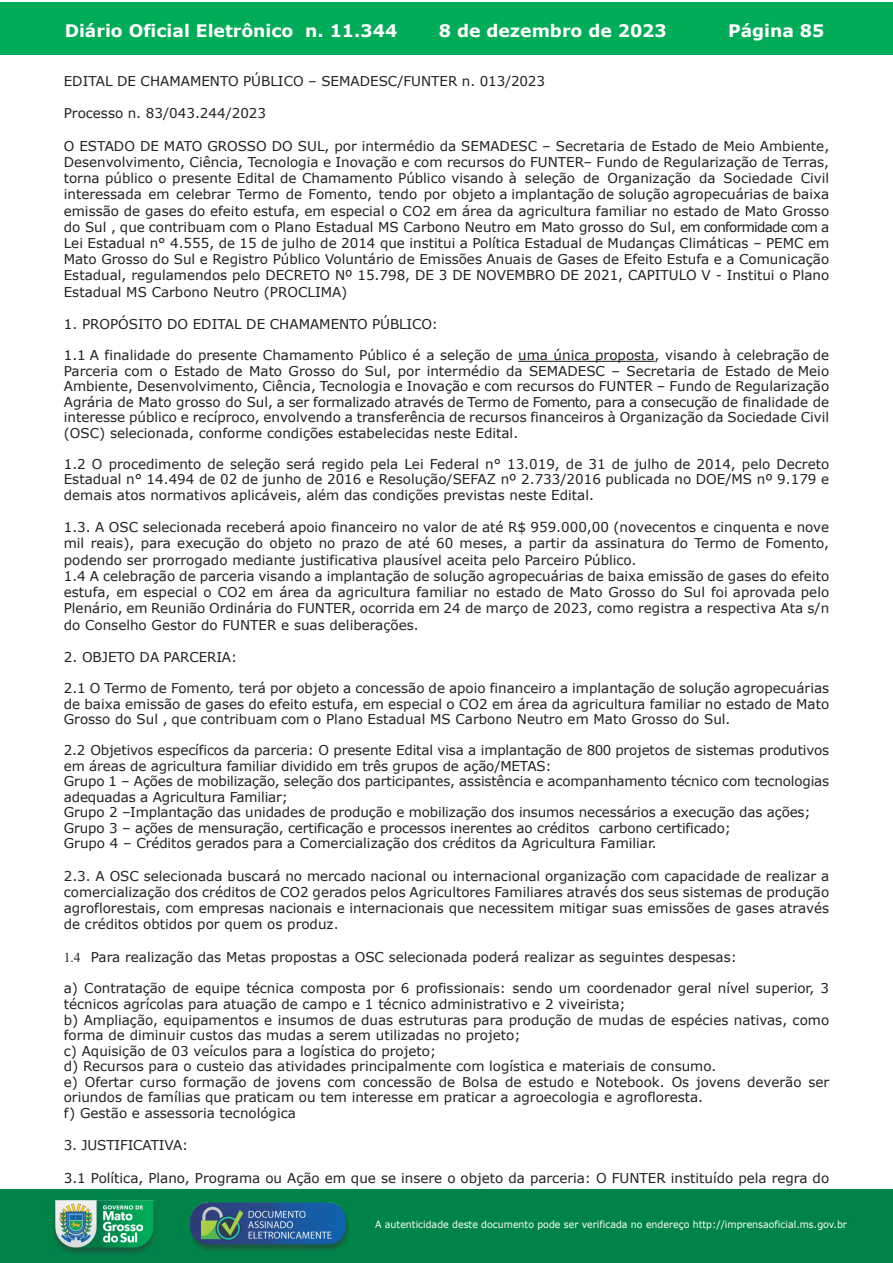
<style>
.page{position:relative;width:893px;height:1263px;background:#fff}
.page>*{position:absolute;margin:0;border:0;box-sizing:border-box;transform-origin:0 0}
.t1{font:700 17.25px "Verdana";color:#fff}
.t2{font:13.5px/16.2px "Verdana";color:#231f20;text-align:justify}
.t3{font:9.9px "Verdana";color:#fff;scale:.95 1}
.s1{font-style:italic}
.s2{font-family:"Times New Roman"}
</style>
<div class="page">
<div style="left:0;top:2px;width:893px;height:53px;background:#00ac57"></div>
<div style="left:1px;top:1189px;width:892px;height:74px;background:#008349"></div>
<img style="left:49px;top:1198px;width:111px;height:61px">
<img style="left:185px;top:1201px;width:168px;height:54px">
<hr style="left:518px;top:361px;width:137px;height:1px;background:#231f20">
<p class="t1" style="left:65px;top:18px;width:334px">Diário Oficial Eletrônico n. 11.344</p>
<p class="t1" style="left:439px;top:18px;width:229px">8 de dezembro de 2023</p>
<p class="t1" style="left:728px;top:18px;width:98px">Página 85</p>
<p class="t2" style="left:64px;top:73px;width:483px">EDITAL DE CHAMAMENTO PÚBLICO – SEMADESC/FUNTER n. 013/2023</p>
<p class="t2" style="left:64px;top:105px;width:204px">Processo n. 83/043.244/2023</p>
<p class="t2" style="left:64px;top:138px;width:767px">O ESTADO DE MATO GROSSO DO SUL, por intermédio da SEMADESC – Secretaria de Estado de Meio Ambiente, Desenvolvimento, Ciência, Tecnologia e Inovação e com recursos do FUNTER– Fundo de Regularização de Terras, torna público o presente Edital de Chamamento Público visando à seleção de Organização da Sociedade Civil interessada em celebrar Termo de Fomento, tendo por objeto a implantação de solução agropecuárias de baixa emissão de gases do efeito estufa, em especial o CO2 em área da agricultura familiar no estado de Mato Grosso do Sul , que contribuam com o Plano Estadual MS Carbono Neutro em Mato grosso do Sul, em conformidade com a Lei Estadual n° 4.555, de 15 de julho de 2014 que institui a Política Estadual de Mudanças Climáticas – PEMC em Mato Grosso do Sul e Registro Público Voluntário de Emissões Anuais de Gases de Efeito Estufa e a Comunicação Estadual, regulamendos pelo DECRETO Nº 15.798, DE 3 DE NOVEMBRO DE 2021, CAPITULO V - Institui o Plano Estadual MS Carbono Neutro (PROCLIMA)</p>
<p class="t2" style="left:64px;top:316px;width:376px">1. PROPÓSITO DO EDITAL DE CHAMAMENTO PÚBLICO:</p>
<p class="t2" style="left:64px;top:347px;width:767px;line-height:15.5px">1.1 A finalidade do presente Chamamento Público é a seleção de uma única proposta, visando à celebração de Parceria com o Estado de Mato Grosso do Sul, por intermédio da SEMADESC – Secretaria de Estado de Meio Ambiente, Desenvolvimento, Ciência, Tecnologia e Inovação e com recursos do FUNTER – Fundo de Regularização Agrária de Mato grosso do Sul, a ser formalizado através de Termo de Fomento, para a consecução de finalidade de interesse público e recíproco, envolvendo a transferência de recursos financeiros à Organização da Sociedade Civil (OSC) selecionada, conforme condições estabelecidas neste Edital.</p>
<p class="t2" style="left:64px;top:456px;width:767px;line-height:15.5px">1.2 O procedimento de seleção será regido pela Lei Federal n° 13.019, de 31 de julho de 2014, pelo Decreto Estadual n° 14.494 de 02 de junho de 2016 e Resolução/SEFAZ nº 2.733/2016 publicada no DOE/MS nº 9.179 e demais atos normativos aplicáveis, além das condições previstas neste Edital.</p>
<p class="t2" style="left:64px;top:519px;width:767px;text-align:left">1.3. A OSC selecionada receberá apoio financeiro no valor de até R$ 959.000,00 (novecentos e cinquenta e nove mil reais), para execução do objeto no prazo de até 60 meses, a partir da assinatura do Termo de Fomento, podendo ser prorrogado mediante justificativa plausível aceita pelo Parceiro Público.<br>1.4 A celebração de parceria visando a implantação de solução agropecuárias de baixa emissão de gases do efeito estufa, em especial o CO2 em área da agricultura familiar no estado de Mato Grosso do Sul foi aprovada pelo Plenário, em Reunião Ordinária do FUNTER, ocorrida em 24 de março de 2023, como registra a respectiva Ata s/n do Conselho Gestor do FUNTER e suas deliberações.</p>
<p class="t2" style="left:64px;top:649px;width:175px">2. OBJETO DA PARCERIA:</p>
<p class="t2" style="left:64px;top:680px;width:767px;line-height:15.6px">2.1 O Termo de Fomento<span class="s1">,</span> terá por objeto a concessão de apoio financeiro a implantação de solução agropecuárias de baixa emissão de gases do efeito estufa, em especial o CO2 em área da agricultura familiar no estado de Mato Grosso do Sul , que contribuam com o Plano Estadual MS Carbono Neutro em Mato Grosso do Sul.</p>
<p class="t2" style="left:64px;top:742px;width:767px;line-height:15.6px;text-align:left">2.2 Objetivos específicos da parceria: O presente Edital visa a implantação de 800 projetos de sistemas produtivos em áreas de agricultura familiar dividido em três grupos de ação/METAS:<br>Grupo 1 – Ações de mobilização, seleção dos participantes, assistência e acompanhamento técnico com tecnologias adequadas a Agricultura Familiar;<br>Grupo 2 –Implantação das unidades de produção e mobilização dos insumos necessários a execução das ações; Grupo 3 – ações de mensuração, certificação e processos inerentes ao créditos carbono certificado;<br>Grupo 4 – Créditos gerados para a Comercialização dos créditos da Agricultura Familiar.</p>
<p class="t2" style="left:64px;top:867px;width:767px">2.3. A OSC selecionada buscará no mercado nacional ou internacional organização com capacidade de realizar a comercialização dos créditos de CO2 gerados pelos Agricultores Familiares através dos seus sistemas de produção agroflorestais, com empresas nacionais e internacionais que necessitem mitigar suas emissões de gases através de créditos obtidos por quem os produz.</p>
<p class="t2" style="left:64px;top:948px;width:675px"><span class="s2">1.4</span> Para realização das Metas propostas a OSC selecionada poderá realizar as seguintes despesas:</p>
<p class="t2" style="left:64px;top:980px;width:767px;line-height:15.6px;text-align:left">a) Contratação de equipe técnica composta por 6 profissionais: sendo um coordenador geral nível superior, 3 técnicos agrícolas para atuação de campo e 1 técnico administrativo e 2 viveirista;<br>b) Ampliação, equipamentos e insumos de duas estruturas para produção de mudas de espécies nativas, como forma de diminuir custos das mudas a serem utilizadas no projeto;<br>c) Aquisição de 03 veículos para a logística do projeto;<br>d) Recursos para o custeio das atividades principalmente com logística e materiais de consumo.<br>e) Ofertar curso formação de jovens com concessão de Bolsa de estudo e Notebook. Os jovens deverão ser oriundos de famílias que praticam ou tem interesse em praticar a agroecologia e agrofloresta.<br>f) Gestão e assessoria tecnológica</p>
<p class="t2" style="left:64px;top:1137px;width:126px">3. JUSTIFICATIVA:</p>
<p class="t2" style="left:64px;top:1169px;width:767px">3.1 Política, Plano, Programa ou Ação em que se insere o objeto da parceria: O FUNTER instituído pela regra do</p>
<p class="t3" style="left:375px;top:1218px;width:498px">A autenticidade deste documento pode ser verificada no endereço http://imprensaoficial.ms.gov.br</p>
</div>
